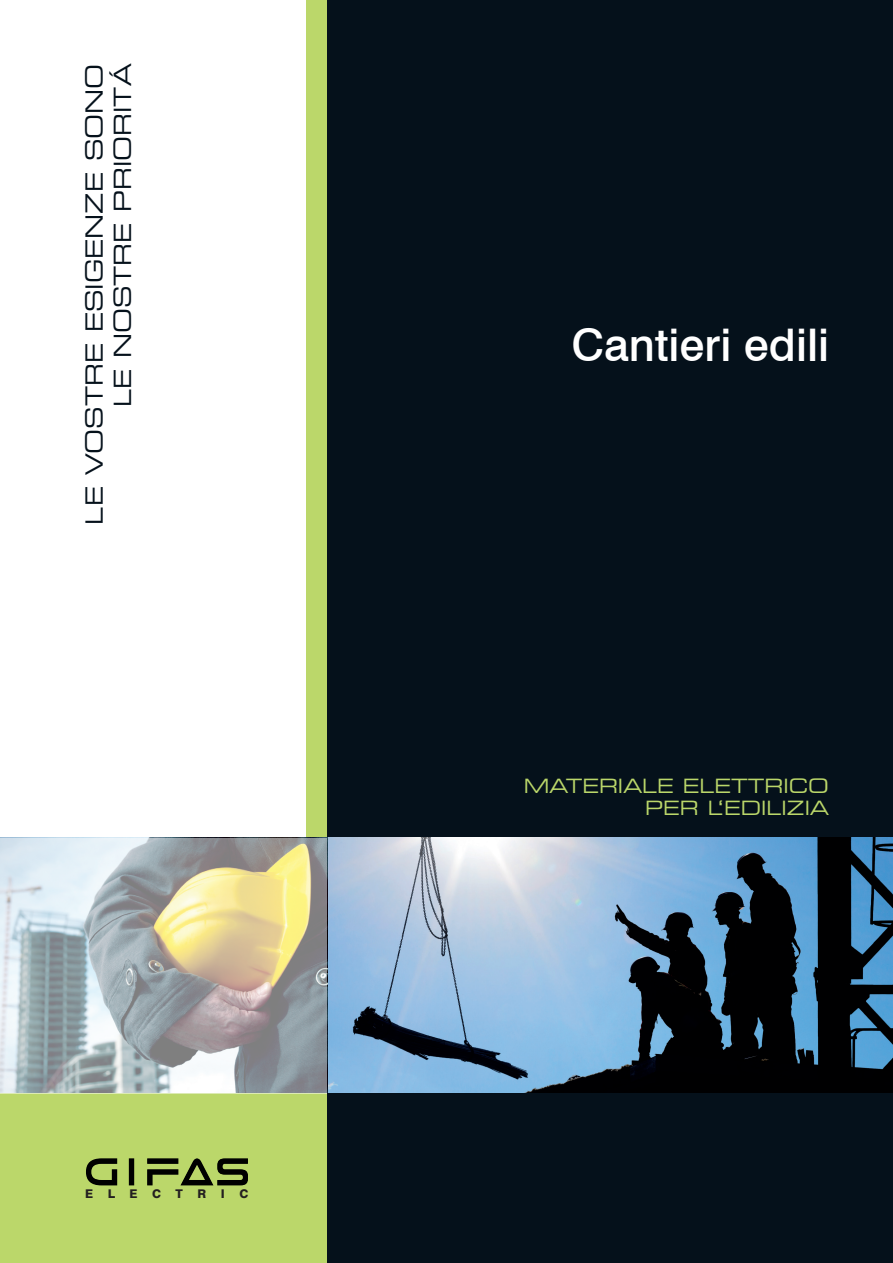
<style>
.page{position:relative;width:893px;height:1263px;background:#fff}
.page>*{position:absolute;margin:0;border:0;box-sizing:border-box;transform-origin:0 0}
.t1{font:500 45px "Swiss 721 BT";color:#fff}
.t2{font:expanded 23.55px/28.2px "Square 721 BT";color:#05111b;text-align:right}
.t3{font:expanded 19.5px/21.6px "Square 721 BT";color:#bbd76a;text-align:right}
.t4{font:800 12px "Swiss 721 BT";letter-spacing:1.21em;color:#231f20}
</style>
<div class="page">
<div style="left:306px;top:0;width:26px;height:1093px;background:#bbd76a"></div>
<div style="left:0;top:1093px;width:332px;height:170px;background:#bbd76a"></div>
<div style="left:327px;top:0;width:566px;height:1263px;background:#05111b"></div>
<svg style="left:86px;top:1158px;width:31px;height:27px"></svg>
<svg style="left:147px;top:1158px;width:101px;height:27px"></svg>
<div style="left:129px;top:1158px;width:5px;height:27px;background:#414b24"></div>
<div style="left:129px;top:1159px;width:5px;height:26px;background:#000"></div>
<img style="left:327px;top:838px;width:566px;height:255px">
<svg style="left:0;top:838px;width:327px;height:255px;background:#b6bab1"></svg>
<p class="t2" style="left:80px;top:524px;width:462px;rotate:-90deg">LE VOSTRE ESIGENZE SONO<br>LE NOSTRE PRIORITÁ</p>
<p class="t4" style="left:85px;top:1186px;width:165px">ELECTRIC</p>
<h1 class="t1" style="left:571px;top:318px;width:259px">Cantieri edili</h1>
<p class="t3" style="left:524px;top:775px;width:307px">MATERIALE ELETTRICO<br>PER L‘EDILIZIA</p>
</div>
